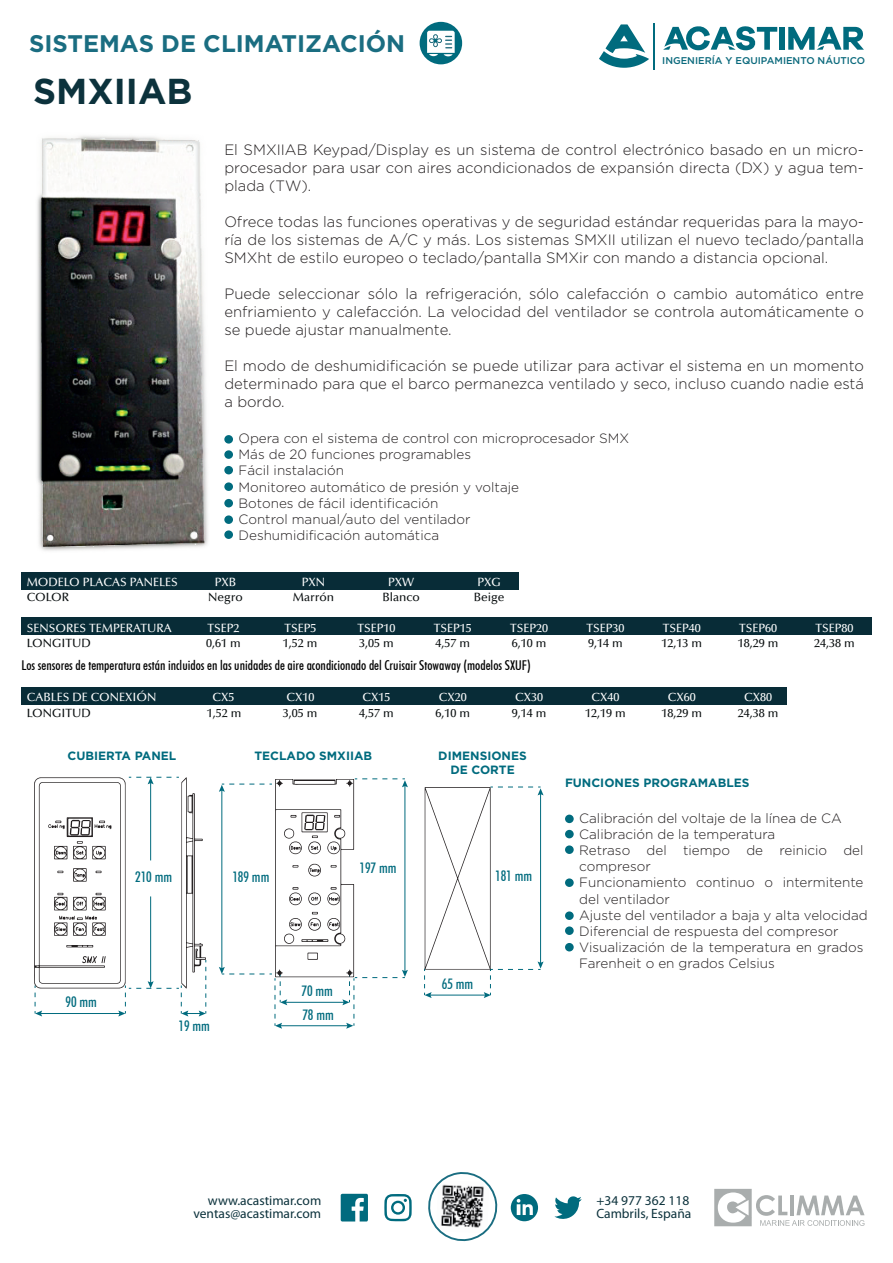
<style>
.page{position:relative;width:893px;height:1263px;background:#fff}
.page>*{position:absolute;margin:0;border:0;box-sizing:border-box;transform-origin:0 0}
.t1{font:700 36px "Gotham";color:#0c323c}
.t2{font:700 24px "Gotham";color:#1a6d81}
.t3{font:300 15px/18px "Gotham";color:#231f20;text-align:justify}
.t4{font:500 condensed 14.55px/23.4px "Futura BT";color:#006b7e}
.t5{font:300 13.5px/16.2px "Gotham";color:#231f20}
.t6{font:500 condensed 13.5px "Futura BT";color:#000001}
.t7{font:13.5px/13.5px "Myriad Pro";color:#0c323c;text-align:right}
.t8{font:500 12px "Optima LT";color:#fff}
.t9{font:500 12px "Optima LT";color:#090e0f}
.t10{font:700 12px/14.4px "Gotham";color:#006b7e;text-align:center}
.t11{font:500 9.75px "Gotham";color:#0a697c}
</style>
<div class="page">
<svg style="left:599px;top:24px;width:50px;height:44px"></svg>
<svg style="left:788px;top:27px;width:76px;height:23px"></svg>
<svg style="left:663px;top:26px;width:114px;height:25px"></svg>
<div style="left:780px;top:27px;width:5px;height:23px;background:#006b7e"></div>
<hr style="left:653px;top:23px;width:2px;height:46px;background:#006b7e">
<div style="left:420px;top:22px;width:42px;height:42px;background:#006b7e;border-radius:50%"></div>
<svg style="left:427px;top:31px;width:28px;height:25px"></svg>
<svg style="left:554px;top:1196px;width:28px;height:23px"></svg>
<svg style="left:511px;top:1194px;width:27px;height:27px"></svg>
<svg style="left:384px;top:1194px;width:28px;height:27px"></svg>
<svg style="left:341px;top:1194px;width:27px;height:27px"></svg>
<svg style="left:428px;top:1172px;width:70px;height:70px"></svg>
<img style="left:436px;top:1180px;width:53px;height:53px">
<div style="left:224px;top:435px;width:9px;height:9px;background:#006b7e;border-radius:50%"></div>
<div style="left:224px;top:450px;width:9px;height:9px;background:#006b7e;border-radius:50%"></div>
<div style="left:224px;top:466px;width:9px;height:8px;background:#006b7e;border-radius:50%"></div>
<div style="left:224px;top:482px;width:9px;height:9px;background:#006b7e;border-radius:50%"></div>
<div style="left:224px;top:499px;width:9px;height:8px;background:#006b7e;border-radius:50%"></div>
<div style="left:224px;top:515px;width:9px;height:9px;background:#006b7e;border-radius:50%"></div>
<div style="left:224px;top:530px;width:9px;height:9px;background:#006b7e;border-radius:50%"></div>
<div style="left:565px;top:815px;width:9px;height:8px;background:#006b7e;border-radius:50%"></div>
<div style="left:565px;top:830px;width:9px;height:8px;background:#006b7e;border-radius:50%"></div>
<div style="left:565px;top:845px;width:9px;height:9px;background:#006b7e;border-radius:50%"></div>
<div style="left:565px;top:943px;width:9px;height:8px;background:#006b7e;border-radius:50%"></div>
<div style="left:565px;top:878px;width:9px;height:9px;background:#006b7e;border-radius:50%"></div>
<div style="left:565px;top:911px;width:9px;height:9px;background:#006b7e;border-radius:50%"></div>
<div style="left:565px;top:926px;width:9px;height:9px;background:#006b7e;border-radius:50%"></div>
<svg style="left:714px;top:1189px;width:150px;height:37px"></svg>
<img style="left:37px;top:135px;width:171px;height:416px">
<div style="left:21px;top:572px;width:498px;height:17px;background:#082c37"></div>
<div style="left:21px;top:618px;width:851px;height:17px;background:#082c37"></div>
<div style="left:21px;top:687px;width:766px;height:17px;background:#082c37"></div>
<svg style="left:34px;top:777px;width:137px;height:239px"></svg>
<svg style="left:177px;top:777px;width:29px;height:239px"></svg>
<hr style="left:221px;top:789px;width:1px;height:180px;background:#006b7e">
<svg style="left:219px;top:784px;width:45px;height:8px"></svg>
<svg style="left:219px;top:967px;width:45px;height:7px"></svg>
<svg style="left:270px;top:778px;width:138px;height:251px"></svg>
<svg style="left:424px;top:787px;width:120px;height:211px"></svg>
<h2 class="t2" style="left:29px;top:30px;width:378px">SISTEMAS DE CLIMATIZACIÓN</h2>
<h1 class="t1" style="left:33px;top:70px;width:161px">SMXIIAB</h1>
<p class="t11" style="left:662px;top:55px;width:205px">INGENIERÍA Y EQUIPAMIENTO NÁUTICO</p>
<p class="t3" style="left:224px;top:141px;width:641px">El SMXIIAB Keypad/Display es un sistema de control electrónico basado en un micro&shy;procesador para usar con aires acondicionados de expansión directa (DX) y agua tem&shy;plada (TW).</p>
<p class="t3" style="left:224px;top:213px;width:641px">Ofrece todas las funciones operativas y de seguridad estándar requeridas para la mayo&shy;ría de los sistemas de A/C y más. Los sistemas SMXII utilizan el nuevo teclado/pantalla SMXht de estilo europeo o teclado/pantalla SMXir con mando a distancia opcional.</p>
<p class="t3" style="left:224px;top:285px;width:641px">Puede seleccionar sólo la refrigeración, sólo calefacción o cambio automático entre enfriamiento y calefacción. La velocidad del ventilador se controla automáticamente o se puede ajustar manualmente.</p>
<p class="t3" style="left:224px;top:357px;width:641px">El modo de deshumidificación se puede utilizar para activar el sistema en un momento determinado para que el barco permanezca ventilado y seco, incluso cuando nadie está a bordo.</p>
<p class="t5" style="left:239px;top:430px;width:392px">Opera con el sistema de control con microprocesador SMX Más de 20 funciones programables<br>Fácil instalación<br>Monitoreo automático de presión y voltaje<br>Botones de fácil identificación<br>Control manual/auto del ventilador<br>Deshumidificación automática</p>
<p class="t8" style="left:27px;top:575px;width:153px">MODELO PLACAS PANELES</p>
<p class="t8" style="left:215px;top:575px;width:23px">PXB</p>
<p class="t9" style="left:208px;top:590px;width:36px">Negro</p>
<p class="t9" style="left:27px;top:590px;width:44px">COLOR</p>
<p class="t8" style="left:302px;top:575px;width:25px">PXN</p>
<p class="t9" style="left:293px;top:590px;width:43px">Marrón</p>
<p class="t8" style="left:388px;top:575px;width:28px">PXW</p>
<p class="t9" style="left:383px;top:590px;width:39px">Blanco</p>
<p class="t8" style="left:478px;top:575px;width:25px">PXG</p>
<p class="t9" style="left:474px;top:590px;width:32px">Beige</p>
<p class="t8" style="left:27px;top:621px;width:146px">SENSORES TEMPERATURA</p>
<p class="t8" style="left:207px;top:621px;width:34px">TSEP2</p>
<p class="t9" style="left:206px;top:636px;width:36px">0,61 m</p>
<p class="t9" style="left:283px;top:636px;width:36px">1,52 m</p>
<p class="t9" style="left:359px;top:636px;width:36px">3,05 m</p>
<p class="t9" style="left:436px;top:636px;width:36px">4,57 m</p>
<p class="t9" style="left:512px;top:636px;width:36px">6,10 m</p>
<p class="t9" style="left:588px;top:636px;width:36px">9,14 m</p>
<p class="t9" style="left:661px;top:636px;width:42px">12,13 m</p>
<p class="t9" style="left:738px;top:636px;width:42px">18,29 m</p>
<p class="t9" style="left:814px;top:636px;width:42px">24,38 m</p>
<p class="t8" style="left:284px;top:621px;width:34px">TSEP5</p>
<p class="t8" style="left:358px;top:621px;width:40px">TSEP10</p>
<p class="t8" style="left:434px;top:621px;width:40px">TSEP15</p>
<p class="t8" style="left:510px;top:621px;width:40px">TSEP20</p>
<p class="t8" style="left:587px;top:621px;width:40px">TSEP30</p>
<p class="t8" style="left:663px;top:621px;width:40px">TSEP40</p>
<p class="t8" style="left:739px;top:621px;width:40px">TSEP60</p>
<p class="t8" style="left:815px;top:621px;width:40px">TSEP80</p>
<p class="t9" style="left:27px;top:636px;width:66px">LONGITUD</p>
<p class="t6" style="left:21px;top:657px;width:511px">Los sensores de temperatura están incluidos en las unidades de aire acondicionado del Cruisair Stowaway (modelos SXUF)</p>
<p class="t8" style="left:27px;top:691px;width:131px">CABLES DE CONEXIÓN</p>
<p class="t8" style="left:212px;top:691px;width:23px">CX5</p>
<p class="t9" style="left:207px;top:706px;width:36px">1,52 m</p>
<p class="t9" style="left:283px;top:706px;width:36px">3,05 m</p>
<p class="t9" style="left:359px;top:706px;width:36px">4,57 m</p>
<p class="t9" style="left:436px;top:706px;width:36px">6,10 m</p>
<p class="t9" style="left:512px;top:706px;width:36px">9,14 m</p>
<p class="t9" style="left:585px;top:706px;width:42px">12,19 m</p>
<p class="t9" style="left:661px;top:706px;width:42px">18,29 m</p>
<p class="t9" style="left:738px;top:706px;width:42px">24,38 m</p>
<p class="t8" style="left:286px;top:691px;width:29px">CX10</p>
<p class="t8" style="left:363px;top:691px;width:29px">CX15</p>
<p class="t8" style="left:439px;top:691px;width:29px">CX20</p>
<p class="t8" style="left:515px;top:691px;width:29px">CX30</p>
<p class="t8" style="left:592px;top:691px;width:29px">CX40</p>
<p class="t8" style="left:668px;top:691px;width:29px">CX60</p>
<p class="t8" style="left:744px;top:691px;width:29px">CX80</p>
<p class="t9" style="left:27px;top:706px;width:66px">LONGITUD</p>
<p class="t10" style="left:68px;top:748px;width:110px">CUBIERTA PANEL</p>
<p class="t4" style="left:135px;top:865px;width:39px">210 mm</p>
<p class="t10" style="left:254px;top:748px;width:119px">TECLADO SMXIIAB</p>
<p class="t4" style="left:232px;top:865px;width:39px">189 mm</p>
<p class="t4" style="left:359px;top:856px;width:39px">197 mm</p>
<p class="t4" style="left:65px;top:990px;width:33px">90 mm</p>
<p class="t4" style="left:178px;top:1014px;width:33px">19 mm</p>
<p class="t4" style="left:302px;top:979px;width:34px">70 mm<br>78 mm</p>
<p class="t10" style="left:438px;top:748px;width:90px">DIMENSIONES<br>DE CORTE</p>
<p class="t4" style="left:495px;top:864px;width:39px">181 mm</p>
<p class="t4" style="left:442px;top:972px;width:33px">65 mm</p>
<p class="t10" style="left:565px;top:776px;width:186px">FUNCIONES PROGRAMABLES</p>
<p class="t5" style="left:579px;top:809px;width:290px">Calibración del voltaje de la línea de CA<br>Calibración de la temperatura<br>Retraso del tiempo de reinicio del compresor<br>Funcionamiento continuo o intermitente del ventilador<br>Ajuste del ventilador a baja y alta velocidad<br>Diferencial de respuesta del compresor<br>Visualización de la temperatura en grados<br>Farenheit o en grados Celsius</p>
<p class="t7" style="left:193px;top:1193px;width:129px">www.acastimar.com ventas@acastimar.com</p>
<p class="t7" style="left:596px;top:1193px;width:97px;text-align:left">+34 977 362 118<br>Cambrils, España</p>
</div>
